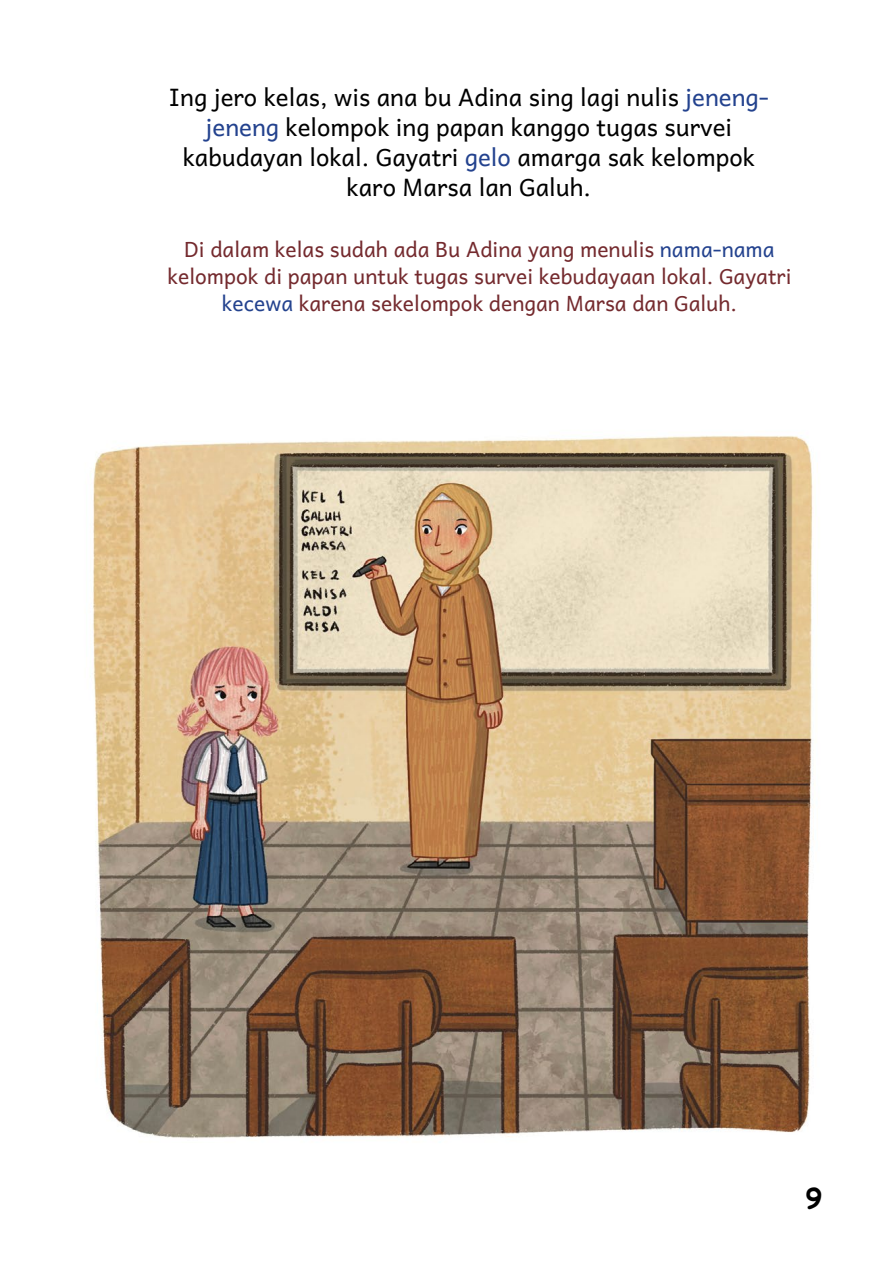
<style>
.page{position:relative;width:893px;height:1263px;background:#fff}
.page>*{position:absolute;margin:0;border:0;box-sizing:border-box;transform-origin:0 0}
.t1{font:700 27px "Comic Sans MS";color:#000}
.t2{font:24px/30px "Andika New Basic";color:#000;text-align:center}
.t3{font:21px/27px "Andika New Basic";color:#742a2e;text-align:center}
.s1{color:#23428e}
</style>
<div class="page">
<img style="left:90px;top:436px;width:724px;height:702px">
<p class="t2" style="left:169px;top:79px;width:602px">Ing jero kelas, wis ana bu Adina sing lagi nulis <span class="s1">jeneng&shy;jeneng</span> kelompok ing papan kanggo tugas survei kabudayan lokal. Gayatri <span class="s1">gelo</span> amarga sak kelompok karo Marsa lan Galuh.</p>
<p class="t3" style="left:168px;top:233px;width:625px">Di dalam kelas sudah ada Bu Adina yang menulis <span class="s1">nama-nama </span>kelompok di papan untuk tugas survei kebudayaan lokal. Gayatri <span class="s1">kecewa</span> karena sekelompok dengan Marsa dan Galuh.</p>
<p class="t1" style="left:806px;top:1178px;width:18px">9</p>
</div>
